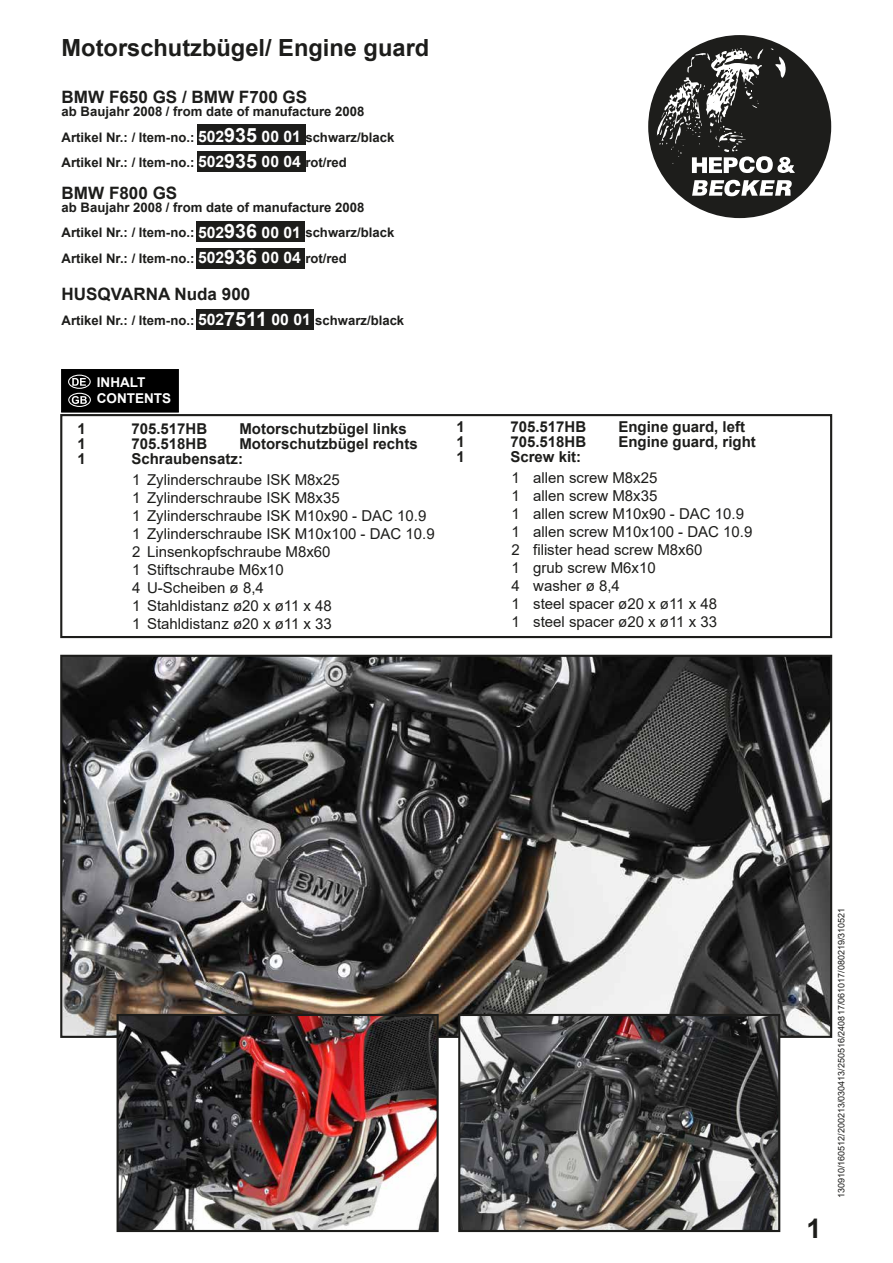
<style>
.page{position:relative;width:893px;height:1263px;background:#fff}
.page>*{position:absolute;margin:0;border:0;box-sizing:border-box;transform-origin:0 0}
.t1{font:700 27px "Arial";color:#1d1d1b}
.t2{font:700 23.7px "Arial";color:#1d1d1b}
.t3{font:700 17.1px "Arial";color:#1d1d1b}
.t4{font:15px/18px "Arial";color:#1d1d1b}
.t5{font:700 15px "Arial";color:#1d1d1b}
.t6{font:700 13.5px/16.2px "Arial";color:#fff}
.t7{font:700 13.2px/25.7px "Arial";color:#1d1d1b}
.t8{font:9px "Arial";color:#1d1d1b}
.s1{font-size:15.75px;color:#fff}
.s2{font-size:19.65px;color:#fff}
</style>
<div class="page">
<div style="left:648px;top:35px;width:183px;height:183px;background:#1d1d1b;border-radius:50%"></div>
<svg style="left:692px;top:180px;width:100px;height:16px"></svg>
<svg style="left:656px;top:48px;width:139px;height:125px"></svg>
<div style="left:60px;top:414px;width:772px;height:224px;border:2px solid #1d1d1b"></div>
<img style="left:63px;top:658px;width:766px;height:377px">
<img style="left:461px;top:1017px;width:316px;height:212px">
<div style="left:458px;top:1014px;width:322px;height:218px;border:2px solid #1d1d1b"></div>
<img style="left:120px;top:1017px;width:316px;height:212px">
<div style="left:117px;top:1014px;width:322px;height:218px;border:2px solid #1d1d1b"></div>
<div style="left:197px;top:151px;width:108px;height:21px;background:#1d1d1b"></div>
<div style="left:196px;top:248px;width:108px;height:21px;background:#1d1d1b"></div>
<div style="left:196px;top:309px;width:118px;height:21px;background:#1d1d1b"></div>
<div style="left:196px;top:222px;width:108px;height:20px;background:#1d1d1b"></div>
<div style="left:197px;top:125px;width:108px;height:20px;background:#1d1d1b"></div>
<div style="left:61px;top:369px;width:118px;height:43px;background:#000;border:1px solid #000"></div>
<svg style="left:72px;top:378px;width:14px;height:8px"></svg>
<div style="left:68px;top:375px;width:23px;height:14px;border:1px solid #fff;border-radius:50%"></div>
<svg style="left:72px;top:396px;width:15px;height:8px"></svg>
<div style="left:68px;top:393px;width:23px;height:14px;border:1px solid #fff;border-radius:50%"></div>
<h2 class="t2" style="left:62px;top:31px;width:369px">Motorschutzbügel/ Engine guard</h2>
<p class="t3" style="left:62px;top:85px;width:247px">BMW F650 GS / BMW F700 GS</p>
<p class="t7" style="left:62px;top:99px;width:334px">ab Baujahr 2008 / from date of manufacture 2008<br>Artikel Nr.: / Item-no.: <span class="s1">502</span><span class="s2">935</span> <span class="s1">00 01</span> schwarz/black<br>Artikel Nr.: / Item-no.: <span class="s1">502</span><span class="s2">935</span> <span class="s1">00 04</span> rot/red</p>
<p class="t3" style="left:62px;top:181px;width:117px">BMW F800 GS</p>
<p class="t7" style="left:62px;top:194px;width:334px">ab Baujahr 2008 / from date of manufacture 2008<br>Artikel Nr.: / Item-no.: <span class="s1">502</span><span class="s2">936</span> <span class="s1">00 01</span> schwarz/black<br>Artikel Nr.: / Item-no.: <span class="s1">502</span><span class="s2">936</span> <span class="s1">00 04</span> rot/red</p>
<p class="t3" style="left:62px;top:282px;width:190px">HUSQVARNA Nuda 900</p>
<p class="t7" style="left:62px;top:308px;width:344px">Artikel Nr.: / Item-no.: <span class="s1">502</span><span class="s2">7511</span> <span class="s1">00 01</span> schwarz/black</p>
<p class="t6" style="left:97px;top:374px;width:76px">INHALT<br>CONTENTS</p>
<p class="t5" style="left:77px;top:418px;width:10px">1</p>
<p class="t5" style="left:131px;top:418px;width:77px">705.517HB</p>
<p class="t5" style="left:239px;top:418px;width:169px">Motorschutzbügel links</p>
<p class="t5" style="left:77px;top:433px;width:10px">1</p>
<p class="t5" style="left:131px;top:433px;width:77px">705.518HB</p>
<p class="t5" style="left:239px;top:433px;width:180px">Motorschutzbügel rechts</p>
<p class="t5" style="left:77px;top:448px;width:10px">1</p>
<p class="t5" style="left:131px;top:448px;width:113px">Schraubensatz:</p>
<p class="t4" style="left:132px;top:471px;width:304px">1 Zylinderschraube ISK M8x25<br>1 Zylinderschraube ISK M8x35<br>1 Zylinderschraube ISK M10x90 - DAC 10.9<br>1 Zylinderschraube ISK M10x100 - DAC 10.9<br>2 Linsenkopfschraube M8x60<br>1 Stiftschraube M6x10<br>4 U-Scheiben ø 8,4<br>1 Stahldistanz ø20 x ø11 x 48<br>1 Stahldistanz ø20 x ø11 x 33</p>
<p class="t5" style="left:456px;top:416px;width:10px">1</p>
<p class="t5" style="left:510px;top:416px;width:77px">705.517HB</p>
<p class="t5" style="left:618px;top:416px;width:128px">Engine guard, left</p>
<p class="t5" style="left:456px;top:431px;width:10px">1</p>
<p class="t5" style="left:510px;top:431px;width:77px">705.518HB</p>
<p class="t5" style="left:618px;top:431px;width:139px">Engine guard, right</p>
<p class="t5" style="left:456px;top:446px;width:10px">1</p>
<p class="t5" style="left:510px;top:446px;width:72px">Screw kit:</p>
<p class="t4" style="left:511px;top:468px;width:242px">1 allen screw M8x25<br>1 allen screw M8x35<br>1 allen screw M10x90 - DAC 10.9<br>1 allen screw M10x100 - DAC 10.9<br>2 filister head screw M8x60<br>1 grub screw M6x10<br>4 washer ø 8,4<br>1 steel spacer ø20 x ø11 x 48<br>1 steel spacer ø20 x ø11 x 33</p>
<h1 class="t1" style="left:807px;top:1210px;width:17px">1</h1>
<p class="t8" style="left:835px;top:1198px;width:292px;rotate:-90deg">130910/160512/200213/030413/250516/240817/061017/080219/310521</p>
</div>
